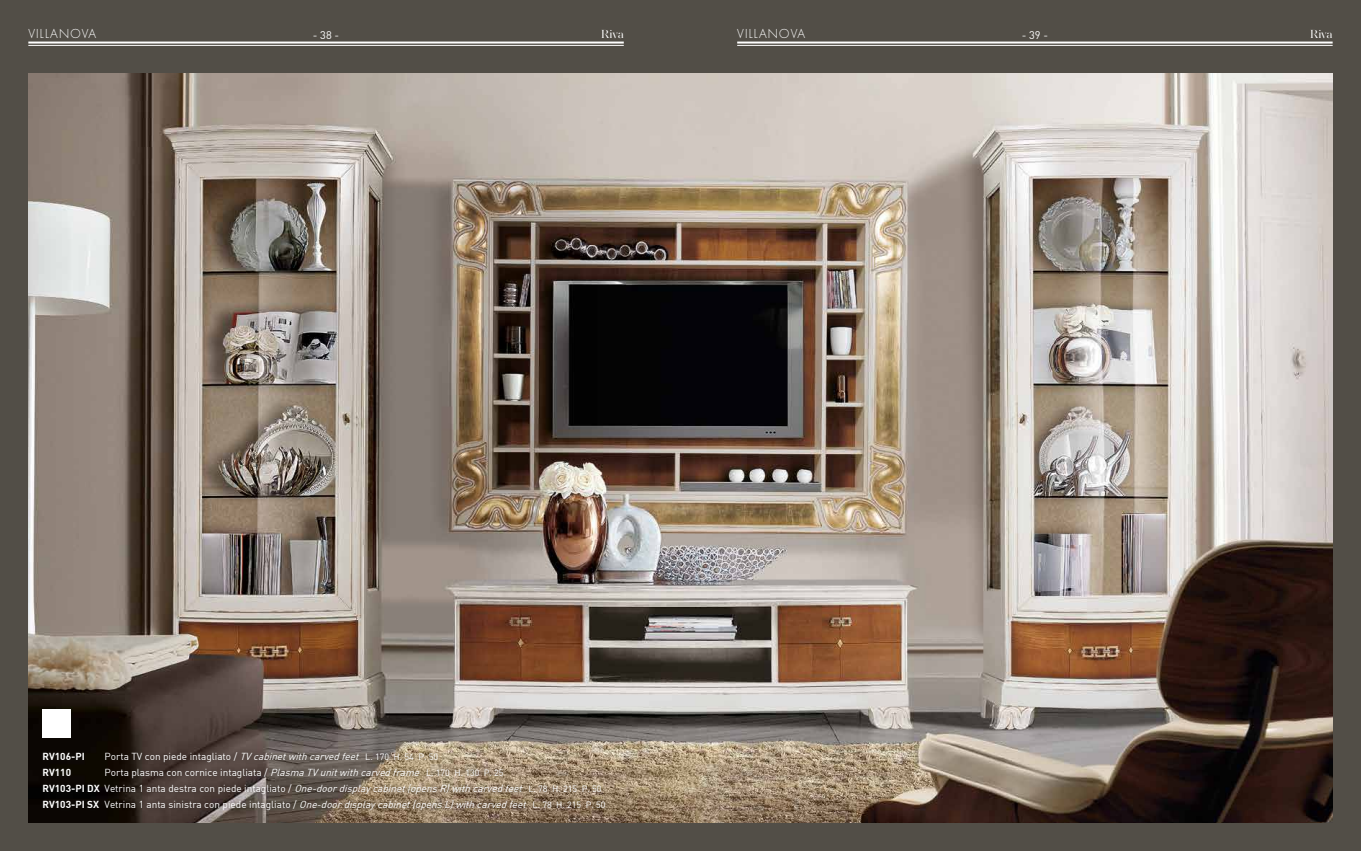
<style>
.page{position:relative;width:1361px;height:851px;background:#fff}
.page>*{position:absolute;margin:0;border:0;box-sizing:border-box;transform-origin:0 0}
.t1{font:300 12px "Futura Std";letter-spacing:.1em;color:#fff}
.t2{font:300 12px "AW Conqueror Didot";color:#fff}
.t3{font:11px "DIN";color:#fff}
.t4{font:italic 10px/16px "DIN";color:#fff}
.t5{font:10px "DIN";color:#fff}
.t6{font:10px "DIN Bold";color:#fff}
.s1{font-style:italic}
.s2{font-size:9px}
.s3{font-style:normal}
.s4{font-style:normal;font-size:9px}
.s5{font-family:"DIN Bold";font-style:normal}
</style>
<div class="page">
<div style="left:0;top:0;width:1361px;height:850px;background:#524e47"></div>
<img style="left:28px;top:74px;width:1304px;height:748px">
<hr style="left:737px;top:42px;width:595px;height:2px;background:#fff">
<hr style="left:737px;top:45px;width:595px;height:1px;background:#fff">
<hr style="left:28px;top:42px;width:596px;height:2px;background:#fff">
<hr style="left:28px;top:45px;width:596px;height:1px;background:#fff">
<div style="left:43px;top:709px;width:28px;height:28px;background:#fff"></div>
<div style="left:38px;top:747px;width:572px;height:68px;background:#1a1a18;opacity:.5"></div>
<p class="t1" style="left:28px;top:27px;width:69px">VILLANOVA</p>
<p class="t3" style="left:313px;top:28px;width:28px">- 38 -</p>
<p class="t2" style="left:601px;top:24px;width:24px">Riva</p>
<p class="t1" style="left:737px;top:27px;width:69px">VILLANOVA</p>
<p class="t3" style="left:1021px;top:28px;width:28px">- 39 -</p>
<p class="t2" style="left:1310px;top:24px;width:24px">Riva</p>
<p class="t6" style="left:43px;top:750px;width:42px">RV106-PI</p>
<p class="t5" style="left:105px;top:750px;width:335px">Porta TV con piede intagliato / <span class="s1">TV cabinetwithcarvedfeet</span> <span class="s2">L. 170 H . 54 P. 50</span></p>
<p class="t6" style="left:43px;top:766px;width:30px">RV110</p>
<p class="t4" style="left:43px;top:764px;width:564px;text-indent:62px"><span class="s3">Porta plasma con cornice intagliata /</span> PlasmaTV unitwithcarvedframe <span class="s4">L. 170 H . 130 P. 25<br></span><span class="s5">RV103-PI dx</span> <span class="s3">Vetrina 1 anta destra con piede intagliato /</span> One-doordisplaycabinet(opensR)withcarvedfeet <span class="s4">L. 78 H . 215 P. 50<br></span><span class="s5">RV103-PI Sx</span> <span class="s3">Vetrina 1 anta sinistra con piede intagliato /</span> One-doordisplaycabinet(opensL)withcarvedfeet <span class="s4">L. 78 H . 215 P. 50</span></p>
</div>
